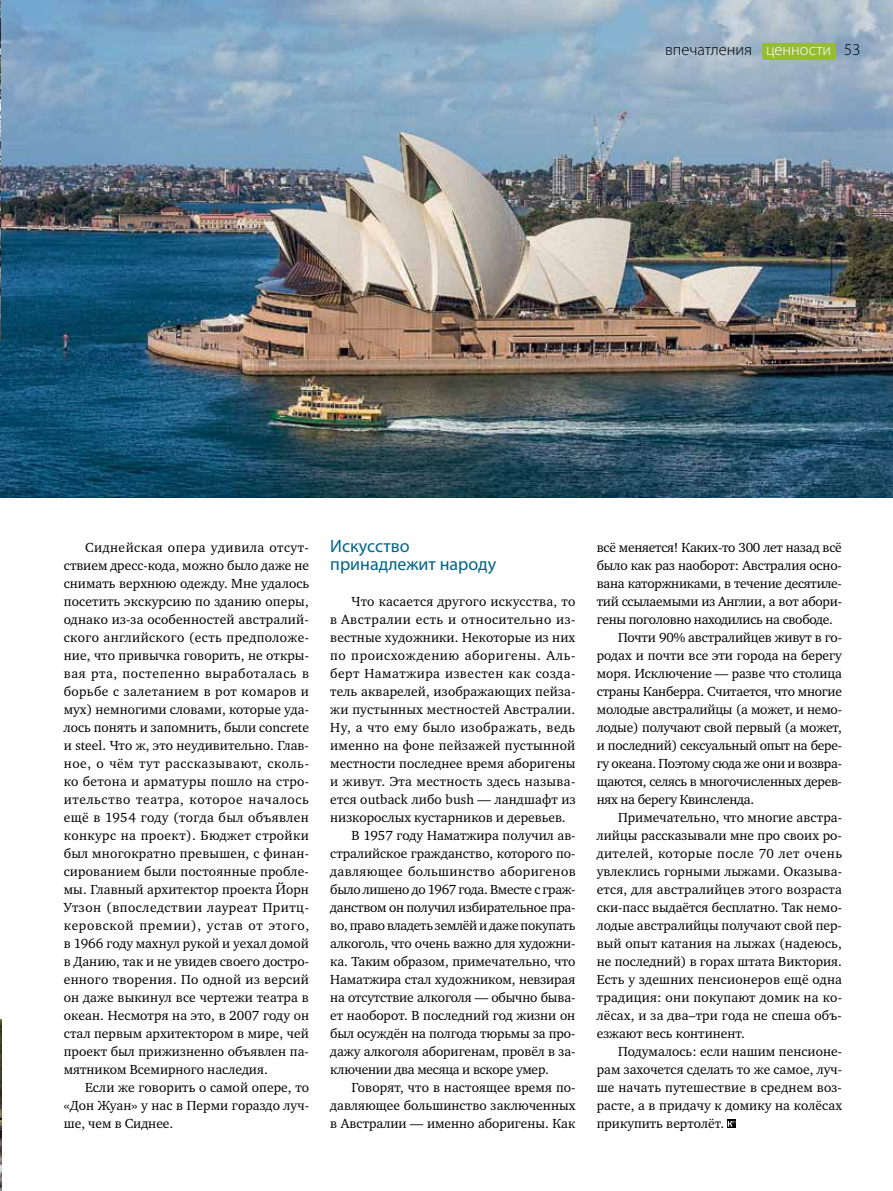
<style>
.page{position:relative;width:893px;height:1191px;background:#fff}
.page>*{position:absolute;margin:0;border:0;box-sizing:border-box;transform-origin:0 0}
.t1{font:18px/18px "Myriad Pro";color:#006489}
.t2{font:300 16.5px "Myriad Pro";color:#000}
.t3{font:13.5px/18px "Charter ITC";color:#000;text-align:justify}
.t4{font:13.5px "Charter ITC";letter-spacing:-.02em;color:#000}
.t5{font:13.5px "Charter ITC";letter-spacing:.035em;color:#000}
.t6{font:13.5px "Charter ITC";letter-spacing:.03em;color:#000}
.t7{font:13.5px "Charter ITC";letter-spacing:.02em;color:#000}
.t8{font:13.5px "Charter ITC";letter-spacing:.025em;color:#000}
.t9{font:13.5px "Charter ITC";letter-spacing:.04em;color:#000}
.s1{color:#fff}
</style>
<div class="page">
<img style="left:0;top:0;width:893px;height:498px">
<img style="left:0;top:0;width:1px;height:340px">
<img style="left:0;top:1020px;width:1px;height:171px">
<div style="left:762px;top:43px;width:73px;height:16px;background:#96bc33"></div>
<svg style="left:727px;top:1119px;width:9px;height:9px"></svg>
<svg style="left:728px;top:1121px;width:7px;height:5px"></svg>
<p class="t2" style="left:665px;top:40px;width:197px">впечатления <span class="s1">ценности</span> 53</p>
<p class="t3" style="left:64px;top:538px;width:247px;text-indent:21px">Сиднейская опера удивила отсут&shy;ствием дресс-кода, можно было даже не снимать верхнюю одежду. Мне удалось посетить экскурсию по зданию оперы, однако из-за особенностей австралий&shy;ского английского (есть предположе&shy;ние, что привычка говорить, не откры&shy;вая рта, постепенно выработалась в борьбе с залетанием в рот комаров и мух) немногими словами, которые уда&shy;лось понять и запомнить, были concrete и steel. Что ж, это неудивительно. Глав&shy;ное, о чём тут рассказывают, сколь&shy;ко бетона и арматуры пошло на стро&shy;ительство театра, которое началось ещё в 1954 году (тогда был объявлен конкурс на проект). Бюджет стройки был многократно превышен, с финан&shy;сированием были постоянные пробле&shy;мы. Главный архитектор проекта Йорн Утзон (впоследствии лауреат Притц&shy;керовской премии), устав от этого, в 1966 году махнул рукой и уехал домой в Данию, так и не увидев своего достро&shy;енного творения. По одной из версий он даже выкинул все чертежи театра в океан. Несмотря на это, в 2007 году он стал первым архитектором в мире, чей проект был прижизненно объявлен па&shy;мятником Всемирного наследия.</p>
<p class="t3" style="left:64px;top:1078px;width:247px;text-indent:21px">Если же говорить о самой опере, то «Дон Жуан» у нас в Перми гораздо луч&shy;ше, чем в Сиднее.</p>
<h1 class="t1" style="left:330px;top:536px;width:167px">Искусство принадлежит народу</h1>
<p class="t7" style="left:351px;top:593px;width:225px">Что касается другого искусства, то</p>
<p class="t5" style="left:330px;top:611px;width:247px">в Австралии есть и относительно из-</p>
<p class="t3" style="left:330px;top:628px;width:247px">вестные художники. Некоторые из них</p>
<p class="t9" style="left:330px;top:647px;width:247px">по происхождению аборигены. Аль-</p>
<p class="t5" style="left:330px;top:665px;width:247px">берт Наматжира известен как созда-</p>
<p class="t3" style="left:330px;top:682px;width:247px">тель акварелей, изображающих пейза-</p>
<p class="t3" style="left:330px;top:700px;width:247px">жи пустынных местностей Австралии.</p>
<p class="t5" style="left:330px;top:719px;width:246px">Ну, а что ему было изображать, ведь</p>
<p class="t7" style="left:330px;top:737px;width:247px">именно на фоне пейзажей пустынной</p>
<p class="t3" style="left:330px;top:754px;width:247px">местности последнее время аборигены</p>
<p class="t8" style="left:330px;top:773px;width:247px">и живут. Эта местность здесь называ-</p>
<p class="t3" style="left:330px;top:790px;width:247px">ется outback либо bush — ландшафт из</p>
<p class="t3" style="left:330px;top:808px;width:237px">низкорослых кустарников и деревьев.</p>
<p class="t3" style="left:351px;top:826px;width:226px">В 1957 году Наматжира получил ав-</p>
<p class="t3" style="left:330px;top:844px;width:247px">стралийское гражданство, которого по-</p>
<p class="t6" style="left:330px;top:863px;width:247px">давляющее большинство аборигенов</p>
<p class="t4" style="left:330px;top:881px;width:247px">было лишено до 1967 года. Вместе с граж-</p>
<p class="t4" style="left:330px;top:899px;width:247px">данством он получил избирательное пра-</p>
<p class="t4" style="left:330px;top:917px;width:247px">во, право владеть землёй и даже покупать</p>
<p class="t3" style="left:330px;top:934px;width:247px">алкоголь, что очень важно для художни-</p>
<p class="t3" style="left:330px;top:952px;width:247px">ка. Таким образом, примечательно, что</p>
<p class="t3" style="left:330px;top:970px;width:247px">Наматжира стал художником, невзирая</p>
<p class="t3" style="left:330px;top:988px;width:247px">на отсутствие алкоголя — обычно быва-</p>
<p class="t3" style="left:330px;top:1006px;width:246px">ет наоборот. В последний год жизни он</p>
<p class="t3" style="left:330px;top:1024px;width:247px">был осуждён на полгода тюрьмы за про-</p>
<p class="t3" style="left:330px;top:1042px;width:247px">дажу алкоголя аборигенам, провёл в за-</p>
<p class="t4" style="left:330px;top:1060px;width:220px">ключении два месяца и вскоре умер.</p>
<p class="t3" style="left:352px;top:1078px;width:226px">Говорят, что в настоящее время по-</p>
<p class="t3" style="left:330px;top:1096px;width:247px">давляющее большинство заключенных</p>
<p class="t3" style="left:330px;top:1114px;width:247px">в Австралии — именно аборигены. Как</p>
<p class="t4" style="left:597px;top:538px;width:247px">всё меняется! Каких-то 300 лет назад всё</p>
<p class="t3" style="left:597px;top:556px;width:247px">было как раз наоборот: Австралия осно-</p>
<p class="t4" style="left:597px;top:574px;width:247px">вана каторжниками, в течение десятиле-</p>
<p class="t4" style="left:597px;top:592px;width:247px">тий ссылаемыми из Англии, а вот абори-</p>
<p class="t4" style="left:597px;top:610px;width:238px">гены поголовно находились на свободе.</p>
<p class="t3" style="left:618px;top:628px;width:225px">Почти 90% австралийцев живут в го-</p>
<p class="t3" style="left:597px;top:646px;width:247px">родах и почти все эти города на берегу</p>
<p class="t3" style="left:597px;top:664px;width:247px">моря. Исключение — разве что столица</p>
<p class="t4" style="left:597px;top:682px;width:247px">страны Канберра. Считается, что многие</p>
<p class="t3" style="left:597px;top:700px;width:247px">молодые австралийцы (а может, и немо-</p>
<p class="t3" style="left:597px;top:718px;width:247px">лодые) получают свой первый (а может,</p>
<p class="t4" style="left:597px;top:736px;width:247px">и последний) сексуальный опыт на бере-</p>
<p class="t4" style="left:597px;top:754px;width:247px">гу океана. Поэтому сюда же они и возвра-</p>
<p class="t4" style="left:597px;top:772px;width:247px">щаются, селясь в многочисленных дерев-</p>
<p class="t4" style="left:597px;top:790px;width:159px">нях на берегу Квинсленда.</p>
<p class="t3" style="left:618px;top:808px;width:225px">Примечательно, что многие австра-</p>
<p class="t3" style="left:597px;top:826px;width:247px">лийцы рассказывали мне про своих ро-</p>
<p class="t6" style="left:597px;top:844px;width:247px">дителей, которые после 70 лет очень</p>
<p class="t3" style="left:597px;top:862px;width:247px">увлеклись горными лыжами. Оказыва-</p>
<p class="t3" style="left:597px;top:880px;width:247px">ется, для австралийцев этого возраста</p>
<p class="t3" style="left:597px;top:898px;width:247px">ски-пасс выдаётся бесплатно. Так немо-</p>
<p class="t3" style="left:597px;top:916px;width:247px">лодые австралийцы получают свой пер-</p>
<p class="t3" style="left:597px;top:934px;width:247px">вый опыт катания на лыжах (надеюсь,</p>
<p class="t3" style="left:597px;top:952px;width:247px">не последний) в горах штата Виктория.</p>
<p class="t3" style="left:597px;top:970px;width:247px">Есть у здешних пенсионеров ещё одна</p>
<p class="t3" style="left:597px;top:988px;width:247px">традиция: они покупают домик на ко-</p>
<p class="t3" style="left:597px;top:1006px;width:247px">лёсах, и за два–три года не спеша объ-</p>
<p class="t3" style="left:597px;top:1024px;width:150px">езжают весь континент.</p>
<p class="t3" style="left:618px;top:1042px;width:226px">Подумалось: если нашим пенсионе-</p>
<p class="t3" style="left:597px;top:1060px;width:247px">рам захочется сделать то же самое, луч-</p>
<p class="t3" style="left:597px;top:1078px;width:247px">ше начать путешествие в среднем воз-</p>
<p class="t3" style="left:597px;top:1096px;width:247px">расте, а в придачу к домику на колёсах</p>
<p class="t3" style="left:597px;top:1114px;width:129px">прикупить вертолёт.</p>
</div>
